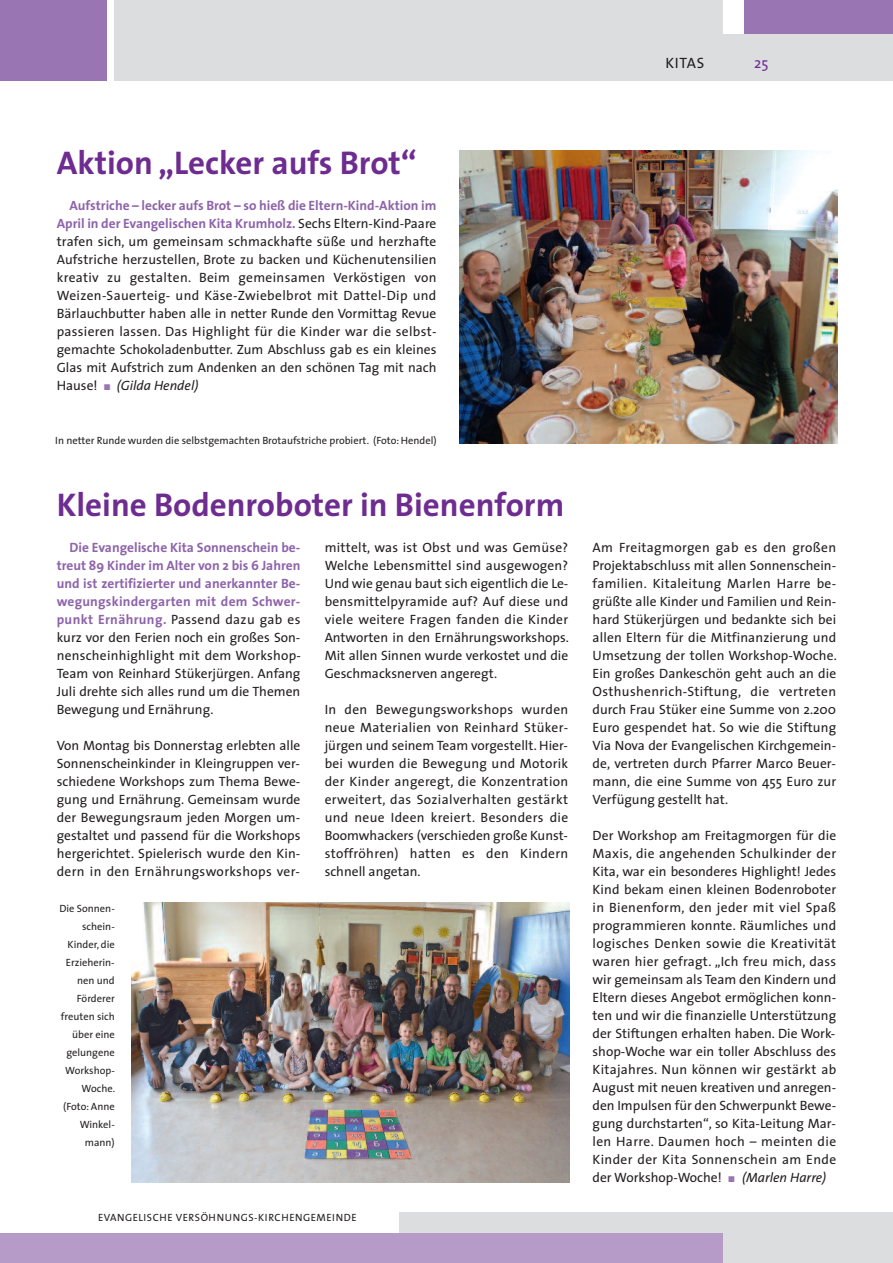
<style>
.page{position:relative;width:893px;height:1263px;background:#fff}
.page>*{position:absolute;margin:0;border:0;box-sizing:border-box;transform-origin:0 0}
.t1{font:700 33px "The Sans";color:#6e2c91}
.t2{font:15px "The Sans";letter-spacing:.045em;color:#231f20}
.t3{font:15px "The Sans";color:#6e2c91}
.t4{font:13.5px/18px "The Sans";color:#231f20;text-align:justify}
.t5{font:10.5px/18px "The Sans";color:#231f20;text-align:right}
.t6{font:10.5px "The Sans";letter-spacing:.05em;color:#231f20}
.s1{font-weight:700;color:#8e63aa}
.s2{font-family:"European Pi Three";color:#9a75b3}
.s3{font-style:italic}
</style>
<div class="page">
<div style="left:400px;top:1212px;width:493px;height:51px;background:#dcdddf"></div>
<div style="left:0;top:1233px;width:723px;height:30px;background:#b69bc9"></div>
<div style="left:723px;top:34px;width:170px;height:47px;background:#dcdddf"></div>
<div style="left:115px;top:0;width:608px;height:81px;background:#dcdddf"></div>
<div style="left:744px;top:0;width:149px;height:34px;background:#9a75b3"></div>
<div style="left:0;top:0;width:106px;height:81px;background:#9a75b3"></div>
<img style="left:459px;top:151px;width:379px;height:293px">
<img style="left:132px;top:903px;width:438px;height:279px">
<p class="t2" style="left:665px;top:57px;width:40px">KITAS</p>
<p class="t3" style="left:754px;top:57px;width:16px">25</p>
<h1 class="t1" style="left:57px;top:150px;width:362px">Aktion „Lecker aufs Brot“</h1>
<p class="t4" style="left:57px;top:198px;width:381px;text-indent:13px"><span class="s1">Aufstriche – lecker aufs Brot – so hieß die Eltern-Kind-Aktion im April in der Evangelischen Kita Krumholz.</span> Sechs Eltern-Kind-Paare trafen sich, um gemeinsam schmackhafte süße und herzhafte Aufstriche herzustellen, Brote zu backen und Küchenutensilien kreativ zu gestalten. Beim gemeinsamen Verköstigen von Weizen-Sauerteig- und Käse-Zwiebelbrot mit Dattel-Dip und Bärlauchbutter haben alle in netter Runde den Vormittag Revue passieren lassen. Das Highlight für die Kinder war die selbst&shy;gemachte Schokoladenbutter. Zum Abschluss gab es ein kleines Glas mit Aufstrich zum Andenken an den schönen Tag mit nach Hause! <span class="s2">-</span> <span class="s3">(Gilda Hendel)</span></p>
<p class="t5" style="left:55px;top:433px;width:383px">In netter Runde wurden die selbstgemachten Brotaufstriche probiert. (Foto: Hendel)</p>
<h1 class="t1" style="left:57px;top:492px;width:509px">Kleine Bodenroboter in Bienenform</h1>
<p class="t4" style="left:57px;top:540px;width:246px;text-indent:13px"><span class="s1">Die Evangelische Kita Sonnenschein be&shy;treut 89 Kinder im Alter von 2 bis 6 Jahren und ist zertifizierter und anerkannter Be&shy;wegungskindergarten mit dem Schwer&shy;punkt Ernährung.</span> Passend dazu gab es kurz vor den Ferien noch ein großes Son&shy;nenscheinhighlight mit dem Workshop-Team von Reinhard Stükerjürgen. Anfang Juli drehte sich alles rund um die Themen Bewegung und Ernährung.</p>
<p class="t4" style="left:57px;top:738px;width:245px">Von Montag bis Donnerstag erlebten alle Sonnenscheinkinder in Kleingruppen ver&shy;schiedene Workshops zum Thema Bewe&shy;gung und Ernährung. Gemeinsam wurde der Bewegungsraum jeden Morgen um&shy;gestaltet und passend für die Workshops hergerichtet. Spielerisch wurde den Kin&shy;dern in den Ernährungsworkshops ver-</p>
<p class="t5" style="left:59px;top:901px;width:57px">Die Sonnen&shy;schein-<br>Kinder, die<br>Erzieherin&shy;nen und<br>Förderer freuten sich über eine gelungene<br>Workshop-<br>Woche. (Foto: Anne<br>Winkel&shy;mann)</p>
<p class="t4" style="left:325px;top:540px;width:246px">mittelt, was ist Obst und was Gemüse?<br>Welche Lebensmittel sind ausgewogen?<br>Und wie genau baut sich eigentlich die Le&shy;bensmittelpyramide auf? Auf diese und viele weitere Fragen fanden die Kinder Antworten in den Ernährungsworkshops.<br>Mit allen Sinnen wurde verkostet und die Geschmacksnerven angeregt.</p>
<p class="t4" style="left:325px;top:702px;width:245px">In den Bewegungsworkshops wurden neue Materialien von Reinhard Stüker&shy;jürgen und seinem Team vorgestellt. Hier&shy;bei wurden die Bewegung und Motorik der Kinder angeregt, die Konzentration erweitert, das Sozialverhalten gestärkt und neue Ideen kreiert. Besonders die Boomwhackers (verschieden große Kunst&shy;stoffröhren) hatten es den Kindern schnell angetan.</p>
<p class="t6" style="left:98px;top:1214px;width:260px">EVANGELISCHE VERSÖHNUNGS-KIRCHENGEMEINDE</p>
<p class="t4" style="left:593px;top:540px;width:246px">Am Freitagmorgen gab es den großen Projektabschluss mit allen Sonnenschein&shy;familien. Kitaleitung Marlen Harre be&shy;grüßte alle Kinder und Familien und Rein&shy;hard Stükerjürgen und bedankte sich bei allen Eltern für die Mitfinanzierung und Umsetzung der tollen Workshop-Woche.<br>Ein großes Dankeschön geht auch an die Osthushenrich-Stiftung, die vertreten durch Frau Stüker eine Summe von 2.200<br>Euro gespendet hat. So wie die Stiftung Via Nova der Evangelischen Kirchgemein&shy;de, vertreten durch Pfarrer Marco Beuer&shy;mann, die eine Summe von 455 Euro zur Verfügung gestellt hat.</p>
<p class="t4" style="left:593px;top:828px;width:245px">Der Workshop am Freitagmorgen für die Maxis, die angehenden Schulkinder der Kita, war ein besonderes Highlight! Jedes Kind bekam einen kleinen Bodenroboter in Bienenform, den jeder mit viel Spaß programmieren konnte. Räumliches und logisches Denken sowie die Kreativität waren hier gefragt. „Ich freu mich, dass wir gemeinsam als Team den Kindern und Eltern dieses Angebot ermöglichen konn&shy;ten und wir die finanzielle Unterstützung der Stiftungen erhalten haben. Die Work&shy;shop-Woche war ein toller Abschluss des Kitajahres. Nun können wir gestärkt ab August mit neuen kreativen und anregen&shy;den Impulsen für den Schwerpunkt Bewe&shy;gung durchstarten“, so Kita-Leitung Mar&shy;len Harre. Daumen hoch – meinten die Kinder der Kita Sonnenschein am Ende der Workshop-Woche! <span class="s2">-</span> <span class="s3">(Marlen Harre)</span></p>
</div>
